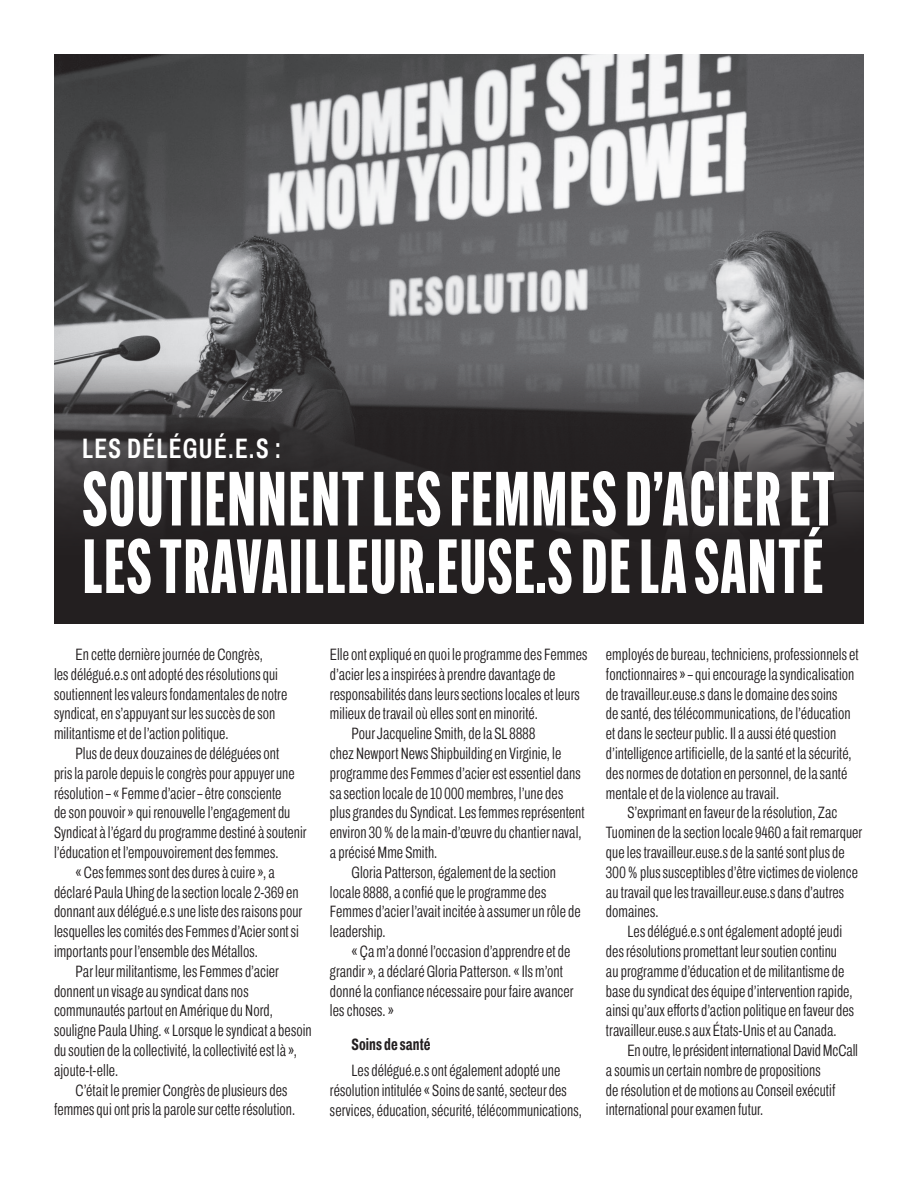
<style>
.page{position:relative;width:918px;height:1188px;background:#fff}
.page>*{position:absolute;margin:0;border:0;box-sizing:border-box;transform-origin:0 0}
.t1{font:800 75px/67.5px "Alternate Gothic Comp ATF";letter-spacing:.03em;color:#fff;scale:.95 1}
.t2{font:600 extra-condensed 28.2px "Archivo";letter-spacing:.05em;color:#fff}
.t3{font:300 extra-condensed 16.5px/19.8px "Archivo";letter-spacing:.005em;color:#231f20}
.t4{font:700 extra-condensed 16.5px "Archivo";letter-spacing:.005em;color:#231f20}
</style>
<div class="page">
<img style="left:54px;top:54px;width:810px;height:172px">
<svg style="left:54px;top:226px;width:810px;height:397px;background:#494849"></svg>
<h2 class="t2" style="left:82px;top:427px;width:200px">LES DÉLÉGUÉ.E.S :</h2>
<h1 class="t1" style="left:83px;top:465px;width:793px">SOUTIENNENT LES FEMMES D’ACIER ET<br>LES TRAVAILLEUR.EUSE.S DE LA SANTÉ</h1>
<p class="t3" style="left:54px;top:644px;width:235px;text-indent:22px">En cette dernière journée de Congrès,<br>les délégué.e.s ont adopté des résolutions qui soutiennent les valeurs fondamentales de notre syndicat, en s’appuyant sur les succès de son militantisme et de l’action politique.</p>
<p class="t3" style="left:76px;top:743px;width:205px">Plus de deux douzaines de déléguées ont</p>
<p class="t3" style="left:54px;top:763px;width:242px">pris la parole depuis le congrès pour appuyer une</p>
<p class="t3" style="left:54px;top:783px;width:229px">résolution – « Femme d’acier – être consciente</p>
<p class="t3" style="left:54px;top:803px;width:238px">de son pouvoir » qui renouvelle l’engagement du</p>
<p class="t3" style="left:54px;top:823px;width:254px">Syndicat à l’égard du programme destiné à soutenir</p>
<p class="t3" style="left:54px;top:842px;width:226px">l’éducation et l’empouvoirement des femmes.</p>
<p class="t3" style="left:76px;top:862px;width:201px">« Ces femmes sont des dures à cuire », a</p>
<p class="t3" style="left:54px;top:882px;width:246px">déclaré Paula Uhing de la section locale 2-369 en</p>
<p class="t3" style="left:54px;top:902px;width:250px">donnant aux délégué.e.s une liste des raisons pour</p>
<p class="t3" style="left:54px;top:922px;width:247px">lesquelles les comités des Femmes d’Acier sont si</p>
<p class="t3" style="left:54px;top:941px;width:206px">importants pour l’ensemble des Métallos.</p>
<p class="t3" style="left:76px;top:961px;width:205px">Par leur militantisme, les Femmes d’acier</p>
<p class="t3" style="left:54px;top:981px;width:196px">donnent un visage au syndicat dans nos</p>
<p class="t3" style="left:54px;top:1001px;width:220px">communautés partout en Amérique du Nord,</p>
<p class="t3" style="left:54px;top:1021px;width:259px">souligne Paula Uhing. « Lorsque le syndicat a besoin</p>
<p class="t3" style="left:54px;top:1040px;width:244px">du soutien de la collectivité, la collectivité est là »,</p>
<p class="t3" style="left:54px;top:1060px;width:66px">ajoute-t-elle.</p>
<p class="t3" style="left:76px;top:1080px;width:213px">C’était le premier Congrès de plusieurs des</p>
<p class="t3" style="left:54px;top:1100px;width:243px">femmes qui ont pris la parole sur cette résolution.</p>
<p class="t3" style="left:330px;top:644px;width:259px">Elle ont expliqué en quoi le programme des Femmes</p>
<p class="t3" style="left:330px;top:664px;width:227px">d’acier les a inspirées à prendre davantage de</p>
<p class="t3" style="left:330px;top:684px;width:251px">responsabilités dans leurs sections locales et leurs</p>
<p class="t3" style="left:330px;top:704px;width:209px">milieux de travail où elles sont en minorité.</p>
<p class="t3" style="left:352px;top:724px;width:185px">Pour Jacqueline Smith, de la SL 8888</p>
<p class="t3" style="left:330px;top:743px;width:233px">chez Newport News Shipbuilding en Virginie, le</p>
<p class="t3" style="left:330px;top:763px;width:252px">programme des Femmes d’acier est essentiel dans</p>
<p class="t3" style="left:330px;top:783px;width:235px">sa section locale de 10 000 membres, l’une des</p>
<p class="t3" style="left:330px;top:803px;width:256px">plus grandes du Syndicat. Les femmes représentent</p>
<p class="t3" style="left:330px;top:823px;width:253px">environ 30 % de la main-d’œuvre du chantier naval,</p>
<p class="t3" style="left:330px;top:842px;width:109px">a précisé Mme Smith.</p>
<p class="t3" style="left:352px;top:862px;width:206px">Gloria Patterson, également de la section</p>
<p class="t3" style="left:330px;top:882px;width:218px">locale 8888, a confié que le programme des</p>
<p class="t3" style="left:330px;top:902px;width:252px">Femmes d’acier l’avait incitée à assumer un rôle de</p>
<p class="t3" style="left:330px;top:922px;width:57px">leadership.</p>
<p class="t3" style="left:352px;top:941px;width:220px">« Ça m’a donné l’occasion d’apprendre et de</p>
<p class="t3" style="left:330px;top:961px;width:234px">grandir », a déclaré Gloria Patterson. « Ils m’ont</p>
<p class="t3" style="left:330px;top:981px;width:245px">donné la confiance nécessaire pour faire avancer</p>
<p class="t3" style="left:330px;top:1001px;width:65px">les choses. »</p>
<p class="t4" style="left:352px;top:1032px;width:80px">Soins de santé</p>
<p class="t3" style="left:330px;top:1061px;width:253px;text-indent:22px">Les délégué.e.s ont également adopté une résolution intitulée « Soins de santé, secteur des services, éducation, sécurité, télécommunications,</p>
<p class="t3" style="left:606px;top:644px;width:254px">employés de bureau, techniciens, professionnels et fonctionnaires » – qui encourage la syndicalisation de travailleur.euse.s dans le domaine des soins<br>de santé, des télécommunications, de l’éducation et dans le secteur public. Il a aussi été question d’intelligence artificielle, de la santé et la sécurité, des normes de dotation en personnel, de la santé mentale et de la violence au travail.</p>
<p class="t3" style="left:606px;top:803px;width:258px;text-indent:22px">S’exprimant en faveur de la résolution, Zac Tuominen de la section locale 9460 a fait remarquer que les travailleur.euse.s de la santé sont plus de 300 % plus susceptibles d’être victimes de violence au travail que les travailleur.euse.s dans d’autres domaines.</p>
<p class="t3" style="left:606px;top:922px;width:250px;text-indent:22px">Les délégué.e.s ont également adopté jeudi des résolutions promettant leur soutien continu<br>au programme d’éducation et de militantisme de base du syndicat des équipe d’intervention rapide, ainsi qu’aux efforts d’action politique en faveur des travailleur.euse.s aux États-Unis et au Canada.</p>
<p class="t3" style="left:606px;top:1040px;width:254px;text-indent:22px">En outre, le président international David McCall a soumis un certain nombre de propositions<br>de résolution et de motions au Conseil exécutif international pour examen futur.</p>
</div>
